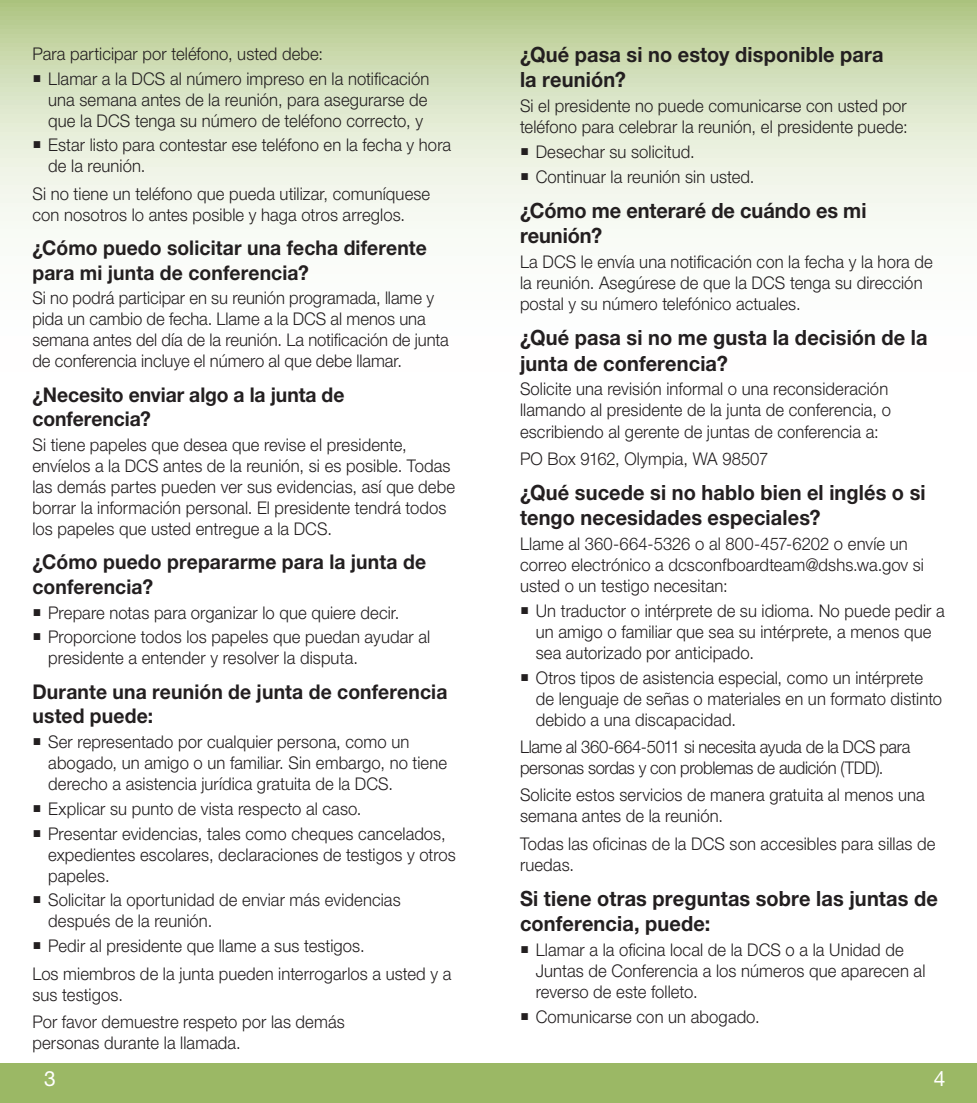
<style>
.page{position:relative;width:977px;height:1103px;background:#fff}
.page>*{position:absolute;margin:0;border:0;box-sizing:border-box;transform-origin:0 0}
.Subhead_1{font:700 21px/25.2px "Helvetica Neue LT Std";letter-spacing:.005em;color:#231f20;scale:.95 1}
.Body_text{font:700 21px/25.2px "Helvetica Neue LT Std";letter-spacing:.005em;color:#231f20;scale:.95 1}
.Subhead_2{font:21px "Helvetica Neue LT Std";color:#fff}
.Subhead_1-2{font:700 20.3px/24.3px "Helvetica Neue LT Std";letter-spacing:.005em;color:#231f20;scale:.95 1}
.Body_text-2{font:700 20.3px/24.3px "Helvetica Neue LT Std";letter-spacing:.01em;color:#231f20;scale:.95 1}
.Body_text-3{font:300 17.5px/21px "Helvetica Neue LT Std";letter-spacing:.005em;color:#231f20;scale:.95 1}
.Subhead_1-3{font:300 17.5px/21px "Helvetica Neue LT Std";letter-spacing:.005em;color:#231f20;scale:.95 1}
.body_indent{font:300 17.5px/21px "Helvetica Neue LT Std";letter-spacing:.005em;color:#231f20;scale:.95 1}
.Body_text-4{font:300 17.5px/21px "Helvetica Neue LT Std";letter-spacing:-.02em;color:#231f20;scale:.95 1}
</style>
<div class="page">
<svg style="left:0;top:0;width:472px;height:229px"></svg>
<div style="left:0;top:1063px;width:504px;height:39px;background:#9bb865"></div>
<svg style="left:472px;top:0;width:504px;height:229px"></svg>
<div style="left:472px;top:1063px;width:504px;height:39px;background:#9bb865"></div>
<svg style="left:42px;top:85px;width:16px;height:1px"></svg>
<svg style="left:42px;top:151px;width:16px;height:1px"></svg>
<svg style="left:529px;top:158px;width:17px;height:1px"></svg>
<svg style="left:529px;top:183px;width:17px;height:1px"></svg>
<p class="Body_text-3" style="left:32px;top:43px;width:307px">Para participar por teléfono, usted debe:</p>
<p class="Body_text-3" style="left:48px;top:67px;width:402px;text-align:justify;text-indent:-16px">○ Llamar a la DCS al número impreso en la notificación una semana antes de la reunión, para asegurarse de que la DCS tenga su número de teléfono correcto, y</p>
<p class="Body_text-3" style="left:48px;top:134px;width:426px;text-indent:-16px">○ Estar listo para contestar ese teléfono en la fecha y hora de la reunión.</p>
<p class="Body_text-3" style="left:32px;top:183px;width:420px">Si no tiene un teléfono que pueda utilizar, comuníquese con nosotros lo antes posible y haga otros arreglos.</p>
<p class="Subhead_1-2" style="left:32px;top:235px;width:417px">¿Cómo puedo solicitar una fecha diferente para mi junta de conferencia?</p>
<p class="Body_text-3" style="left:32px;top:287px;width:440px">Si no podrá participar en su reunión programada, llame y pida un cambio de fecha. Llame a la DCS al menos una semana antes del día de la reunión. La notificación de junta de conferencia incluye el número al que debe llamar.</p>
<p class="Subhead_1-2" style="left:32px;top:382px;width:330px">¿Necesito enviar algo a la junta de conferencia?</p>
<p class="Body_text-3" style="left:32px;top:434px;width:446px">Si tiene papeles que desea que revise el presidente, envíelos a la DCS antes de la reunión, si es posible. Todas las demás partes pueden ver sus evidencias, así que debe borrar la información personal. El presidente tendrá todos los papeles que usted entregue a la DCS.</p>
<p class="Subhead_1-2" style="left:32px;top:549px;width:416px">¿Cómo puedo prepararme para la junta de conferencia?</p>
<p class="Body_text-3" style="left:32px;top:601px;width:388px">○ Prepare notas para organizar lo que quiere decir.</p>
<p class="Body_text-3" style="left:48px;top:626px;width:403px;text-indent:-16px">○ Proporcione todos los papeles que puedan ayudar al presidente a entender y resolver la disputa.</p>
<p class="Body_text-2" style="left:32px;top:679px;width:438px">Durante una reunión de junta de conferencia usted puede:</p>
<p class="Body_text-3" style="left:48px;top:731px;width:421px;text-indent:-16px">○ Ser representado por cualquier persona, como un abogado, un amigo o un familiar. Sin embargo, no tiene derecho a asistencia jurídica gratuita de la DCS.</p>
<p class="Body_text-3" style="left:32px;top:797px;width:348px">○ Explicar su punto de vista respecto al caso.</p>
<p class="Body_text-3" style="left:48px;top:822px;width:430px;text-indent:-16px">○ Presentar evidencias, tales como cheques cancelados, expedientes escolares, declaraciones de testigos y otros papeles.</p>
<p class="Body_text-3" style="left:48px;top:889px;width:372px;text-indent:-16px">○ Solicitar la oportunidad de enviar más evidencias después de la reunión.</p>
<p class="Body_text-3" style="left:32px;top:935px;width:351px">○ Pedir al presidente que llame a sus testigos.</p>
<p class="Body_text-3" style="left:32px;top:962px;width:442px">Los miembros de la junta pueden interrogarlos a usted y a sus testigos.</p>
<p class="Body_text-3" style="left:32px;top:1010px;width:330px">Por favor demuestre respeto por las demás personas durante la llamada.</p>
<p class="Subhead_2" style="left:44px;top:1066px;width:13px">3</p>
<p class="Body_text" style="left:520px;top:42px;width:384px">¿Qué pasa si no estoy disponible para la reunión?</p>
<p class="Subhead_1-3" style="left:520px;top:95px;width:409px">Si el presidente no puede comunicarse con usted por teléfono para celebrar la reunión, el presidente puede:</p>
<p class="Subhead_1-3" style="left:520px;top:141px;width:185px">○ Desechar su solicitud.</p>
<p class="Subhead_1-3" style="left:520px;top:166px;width:248px">○ Continuar la reunión sin usted.</p>
<p class="Subhead_1" style="left:520px;top:198px;width:366px">¿Cómo me enteraré de cuándo es mi reunión?</p>
<p class="body_indent" style="left:520px;top:251px;width:436px">La DCS le envía una notificación con la fecha y la hora de la reunión. Asegúrese de que la DCS tenga su dirección postal y su número telefónico actuales.</p>
<p class="Subhead_1" style="left:520px;top:325px;width:430px">¿Qué pasa si no me gusta la decisión de la junta de conferencia?</p>
<p class="Body_text-3" style="left:520px;top:378px;width:392px">Solicite una revisión informal o una reconsideración llamando al presidente de la junta de conferencia, o escribiendo al gerente de juntas de conferencia a:</p>
<p class="Body_text-3" style="left:520px;top:448px;width:263px">PO Box 9162, Olympia, WA 98507</p>
<p class="Subhead_1" style="left:520px;top:479px;width:428px">¿Qué sucede si no hablo bien el inglés o si tengo necesidades especiales?</p>
<p class="Body_text-3" style="left:520px;top:533px;width:427px">Llame al 360-664-5326 o al 800-457-6202 o envíe un correo electrónico a dcsconfboardteam@dshs.wa.gov si usted o un testigo necesitan:</p>
<p class="Body_text-3" style="left:536px;top:600px;width:432px;text-indent:-16px">○ Un traductor o intérprete de su idioma. No puede pedir a un amigo o familiar que sea su intérprete, a menos que sea autorizado por anticipado.</p>
<p class="Body_text-3" style="left:536px;top:666px;width:429px;text-indent:-16px">○ Otros tipos de asistencia especial, como un intérprete de lenguaje de señas o materiales en un formato distinto debido a una discapacidad.</p>
<p class="Body_text-4" style="left:520px;top:736px;width:412px">Llame al 360-664-5011 si necesita ayuda de la DCS para personas sordas y con problemas de audición (TDD).</p>
<p class="Body_text-3" style="left:520px;top:784px;width:427px">Solicite estos servicios de manera gratuita al menos una semana antes de la reunión.</p>
<p class="Body_text-3" style="left:520px;top:832px;width:439px">Todas las oficinas de la DCS son accesibles para sillas de ruedas.</p>
<p class="Subhead_1" style="left:520px;top:885px;width:441px">Si tiene otras preguntas sobre las juntas de conferencia, puede:</p>
<p class="Subhead_1-3" style="left:536px;top:938px;width:411px;text-indent:-16px">○ Llamar a la oficina local de la DCS o a la Unidad de<br>Juntas de Conferencia a los números que aparecen al reverso de este folleto.</p>
<p class="Subhead_1-3" style="left:520px;top:1005px;width:254px">○ Comunicarse con un abogado.</p>
<p class="Subhead_2" style="left:933px;top:1066px;width:13px">4</p>
</div>
